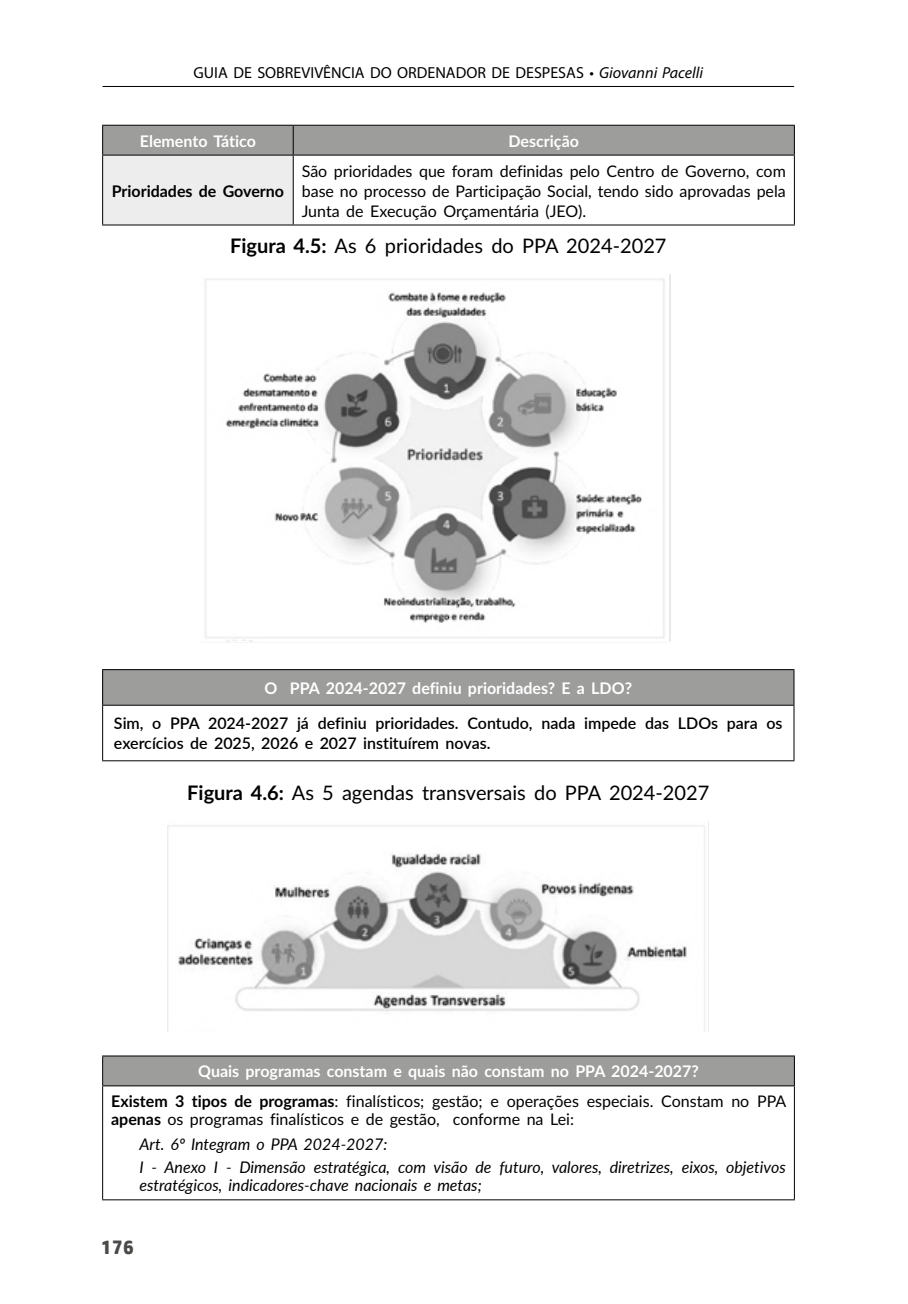
<style>
.page{position:relative;width:908px;height:1304px;background:#fff}
.page>*{position:absolute;margin:0;border:0;box-sizing:border-box;transform-origin:0 0}
.t1{font:20px "Lato";color:#000}
.t2{font:700 20px "HP Simplified";color:#4a4a49}
.t3{font:16px/20px "Lato";color:#000;text-align:justify}
.t4{font:italic 16px/24px "Lato";color:#000}
.t5{font:600 16px/20px "Lato";color:#000}
.t6{font:700 16px "Lato";color:#fff}
.t7{font:16px "Myriad Pro";color:#000}
.t8{font:700 16px "Lato";color:#000}
.s1{font-style:italic}
.s2{font-weight:700}
.s3{font-weight:700;color:#fff}
.s4{font-weight:700;font-style:normal}
.s5{font-style:normal}
</style>
<div class="page">
<hr style="left:102px;top:86px;width:691px;height:1px;background:#000">
<div style="left:103px;top:155px;width:190px;height:70px;background:#ededed"></div>
<svg style="left:102px;top:125px;width:692px;height:30px;background:#969695"></svg>
<hr style="left:102px;top:155px;width:191px;height:1px;background:#000">
<hr style="left:102px;top:156px;width:1px;height:69px;background:#000">
<hr style="left:293px;top:155px;width:501px;height:1px;background:#000">
<hr style="left:292px;top:156px;width:1px;height:69px;background:#000">
<hr style="left:793px;top:156px;width:1px;height:69px;background:#000">
<hr style="left:102px;top:225px;width:191px;height:1px;background:#000">
<hr style="left:293px;top:225px;width:501px;height:1px;background:#000">
<img style="left:205px;top:275px;width:466px;height:368px">
<div style="left:103px;top:670px;width:690px;height:35px;background:#9d9d9c"></div>
<hr style="left:102px;top:669px;width:692px;height:1px;background:#000">
<hr style="left:102px;top:670px;width:1px;height:35px;background:#000">
<hr style="left:793px;top:670px;width:1px;height:35px;background:#000">
<hr style="left:102px;top:705px;width:692px;height:1px;background:#000">
<hr style="left:102px;top:706px;width:1px;height:54px;background:#000">
<hr style="left:793px;top:706px;width:1px;height:54px;background:#000">
<hr style="left:102px;top:760px;width:692px;height:1px;background:#000">
<img style="left:167px;top:822px;width:542px;height:209px">
<div style="left:103px;top:1056px;width:691px;height:30px;background:#9d9d9c"></div>
<hr style="left:102px;top:1086px;width:1px;height:113px;background:#000">
<hr style="left:793px;top:1086px;width:1px;height:113px;background:#000">
<hr style="left:102px;top:1199px;width:692px;height:1px;background:#000">
<hr style="left:102px;top:1055px;width:692px;height:1px;background:#000">
<svg style="left:102px;top:1056px;width:1px;height:29px"></svg>
<svg style="left:793px;top:1056px;width:1px;height:29px"></svg>
<hr style="left:102px;top:1085px;width:692px;height:1px;background:#000">
<p class="t7" style="left:193px;top:63px;width:510px">GUIA DE SOBREVIVÊNCIA DO ORDENADOR DE DESPESAS • <span class="s1">Giovanni Pacelli</span></p>
<p class="t6" style="left:140px;top:129px;width:118px">Elemento Tático</p>
<p class="t6" style="left:508px;top:129px;width:72px">Descrição</p>
<p class="t8" style="left:112px;top:179px;width:174px">Prioridades de Governo</p>
<p class="t3" style="left:301px;top:160px;width:485px">São prioridades que foram definidas pelo Centro de Governo, com base no processo de Participação Social, tendo sido aprovadas pela Junta de Execução Orçamentária (JEO).</p>
<p class="t1" style="left:230px;top:231px;width:438px"><span class="s2">Figura 4.5:</span> As 6 prioridades do PPA 2024-2027</p>
<p class="t6" style="left:264px;top:676px;width:369px">O PPA 2024-2027 definiu prioridades? E a LDO?</p>
<p class="t5" style="left:114px;top:713px;width:669px">Sim, o PPA 2024-2027 já definiu prioridades. Contudo, nada impede das LDOs para os exercícios de 2025, 2026 e 2027 instituírem novas.</p>
<p class="t1" style="left:187px;top:778px;width:523px"><span class="s2">Figura 4.6:</span> As 5 agendas transversais do PPA 2024-2027</p>
<p class="t3" style="left:111px;top:1056px;width:676px;line-height:29.8px;text-align:center"><span class="s3">Quais programas constam e quais não constam no PPA 2024-2027?<br></span><span class="s2">Existem 3 tipos de programas</span>: finalísticos; gestão; e operações especiais. Constam no PPA</p>
<p class="t4" style="left:139px;top:1107px;width:647px;text-indent:-28px"><span class="s4">apenas</span> <span class="s5">os programas finalísticos e de gestão, conforme na Lei:<br></span>Art. 6º Integram o PPA 2024-2027:<br>I - Anexo I - Dimensão estratégica, com visão de futuro, valores, diretrizes, eixos, objetivos</p>
<p class="t4" style="left:139px;top:1173px;width:343px">estratégicos, indicadores-chave nacionais e metas;</p>
<p class="t2" style="left:101px;top:1235px;width:34px">176</p>
</div>
